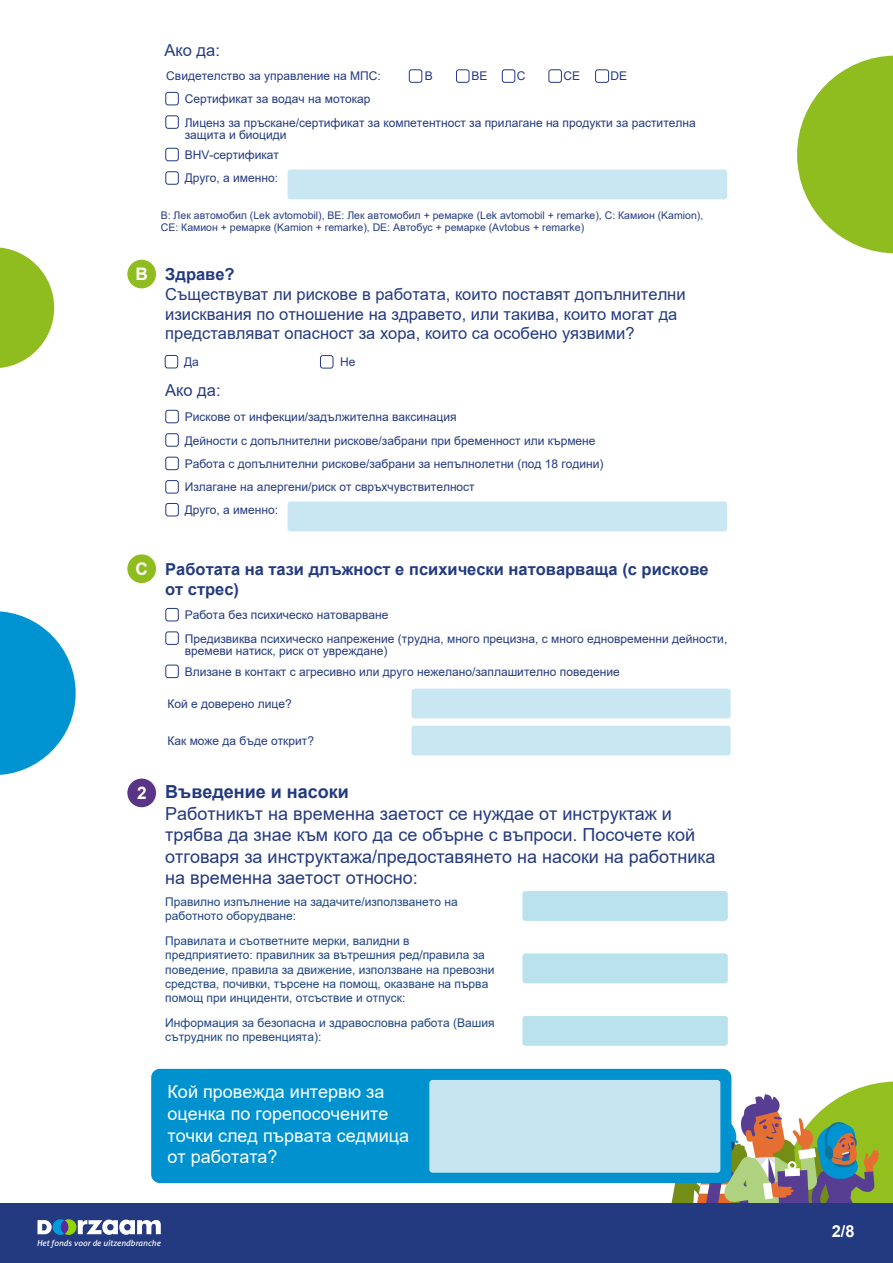
<style>
.page{position:relative;width:893px;height:1263px;background:#fff}
.page>*{position:absolute;margin:0;border:0;box-sizing:border-box;transform-origin:0 0}
.t1{font:18px/21.6px "Arial";color:#243a80}
.t2{font:18px/21.6px "Arial";color:#fff}
.t3{font:700 18px "Arial";color:#243a80}
.t4{font:700 17.25px "Arial";color:#fff}
.t5{font:16.5px/19.8px "Arial";color:#243a80}
.t6{font:700 16.5px/19.8px "Arial";color:#243a80}
.t7{font:700 16.5px "Arial";color:#fff}
.t8{font:12px/23.2px "Arial";color:#243a80}
.t9{font:12px/14.4px "Arial";color:#1e4584}
.t10{font:10.5px/12px "Arial";color:#253c80}
.t11{font:italic 8.4px "Aller";color:#fff}
</style>
<div class="page">
<svg style="left:0;top:611px;width:76px;height:164px"></svg>
<svg style="left:0;top:247px;width:54px;height:121px"></svg>
<svg style="left:663px;top:1081px;width:230px;height:122px"></svg>
<div style="left:0;top:1203px;width:893px;height:60px;background:#243a80"></div>
<svg style="left:37px;top:1219px;width:124px;height:16px"></svg>
<svg style="left:61px;top:1220px;width:7px;height:14px"></svg>
<svg style="left:797px;top:56px;width:96px;height:197px"></svg>
<div style="left:165px;top:410px;width:14px;height:13px;border:1px solid #243a80;border-radius:2px"></div>
<div style="left:165px;top:433px;width:14px;height:14px;border:1px solid #243a80;border-radius:2px"></div>
<div style="left:165px;top:457px;width:14px;height:13px;border:1px solid #243a80;border-radius:2px"></div>
<div style="left:165px;top:480px;width:14px;height:14px;border:1px solid #243a80;border-radius:2px"></div>
<div style="left:165px;top:503px;width:14px;height:13px;border:1px solid #243a80;border-radius:2px"></div>
<div style="left:288px;top:501px;width:439px;height:30px;background:#c9e7f3;border-radius:3px"></div>
<div style="left:127px;top:260px;width:29px;height:28px;background:#8fbc1f;border-radius:50%"></div>
<div style="left:165px;top:355px;width:13px;height:13px;border:1px solid #243a80;border-radius:2px"></div>
<div style="left:320px;top:355px;width:13px;height:14px;border:1px solid #243a80;border-radius:2px"></div>
<div style="left:127px;top:554px;width:29px;height:29px;background:#8fbc1f;border-radius:50%"></div>
<div style="left:165px;top:608px;width:14px;height:13px;border:1px solid #243a80;border-radius:2px"></div>
<div style="left:165px;top:631px;width:14px;height:14px;border:1px solid #243a80;border-radius:2px"></div>
<div style="left:165px;top:665px;width:14px;height:13px;border:1px solid #243a80;border-radius:2px"></div>
<div style="left:411px;top:689px;width:320px;height:29px;background:#c9e7f3;border-radius:3px"></div>
<div style="left:411px;top:726px;width:320px;height:29px;background:#c9e7f3;border-radius:3px"></div>
<div style="left:595px;top:69px;width:14px;height:14px;border:1px solid #243a80;border-radius:2px"></div>
<div style="left:548px;top:69px;width:14px;height:14px;border:1px solid #243a80;border-radius:2px"></div>
<div style="left:165px;top:92px;width:14px;height:13px;border:1px solid #243a80;border-radius:2px"></div>
<div style="left:165px;top:115px;width:14px;height:14px;border:1px solid #243a80;border-radius:2px"></div>
<div style="left:165px;top:148px;width:14px;height:13px;border:1px solid #243a80;border-radius:2px"></div>
<div style="left:165px;top:171px;width:14px;height:14px;border:1px solid #243a80;border-radius:2px"></div>
<div style="left:288px;top:169px;width:439px;height:30px;background:#c9e7f3;border-radius:3px"></div>
<div style="left:409px;top:69px;width:13px;height:14px;border:1px solid #243a80;border-radius:2px"></div>
<div style="left:456px;top:69px;width:13px;height:14px;border:1px solid #243a80;border-radius:2px"></div>
<div style="left:502px;top:69px;width:13px;height:14px;border:1px solid #243a80;border-radius:2px"></div>
<div style="left:127px;top:778px;width:29px;height:29px;background:#5a3486;border-radius:50%"></div>
<div style="left:522px;top:891px;width:206px;height:30px;background:#b9e2ed;border-radius:3px"></div>
<div style="left:522px;top:953px;width:206px;height:30px;background:#b9e2ed;border-radius:3px"></div>
<div style="left:522px;top:1016px;width:206px;height:30px;background:#b9e2ed;border-radius:3px"></div>
<div style="left:151px;top:1069px;width:580px;height:114px;background:#0091cf;border-radius:9px"></div>
<div style="left:429px;top:1080px;width:291px;height:93px;background:#c7e5f1;border-radius:3px"></div>
<h3 class="t5" style="left:165px;top:40px;width:57px">Ако да:</h3>
<p class="t8" style="left:166px;top:64px;width:216px">Свидетелство за управление на МПС:</p>
<p class="t8" style="left:425px;top:64px;width:10px">B</p>
<p class="t8" style="left:472px;top:64px;width:18px">BE</p>
<p class="t8" style="left:517px;top:64px;width:10px">C</p>
<p class="t8" style="left:564px;top:64px;width:18px">CE</p>
<p class="t8" style="left:610px;top:64px;width:18px">DE</p>
<p class="t8" style="left:185px;top:87px;width:513px">Сертификат за водач на мотокар<br>Лиценз за пръскане/сертификат за компетентност за прилагане на продукти за растителна</p>
<p class="t8" style="left:185px;top:124px;width:103px;line-height:20.4px">защита и биоциди<br>BHV-сертификат</p>
<p class="t8" style="left:185px;top:166px;width:95px">Друго, а именно:</p>
<h2 class="t4" style="left:136px;top:262px;width:14px">B</h2>
<p class="t10" style="left:161px;top:210px;width:544px">B: Лек автомобил (Lek avtomobil), BE: Лек автомобил + ремарке (Lek avtomobil + remarke), C: Камион (Kamion),<br>CE: Камион + ремарке (Kamion + remarke), DE: Автобус + ремарке (Avtobus + remarke)</p>
<h3 class="t6" style="left:165px;top:264px;width:71px">Здраве?</h3>
<h3 class="t5" style="left:165px;top:284px;width:522px">Съществуват ли рискове в работата, които поставят допълнителни изисквания по отношение на здравето, или такива, които могат да представляват опасност за хора, които са особено уязвими?</h3>
<p class="t8" style="left:184px;top:350px;width:16px">Да</p>
<p class="t8" style="left:340px;top:350px;width:17px">Не</p>
<h3 class="t5" style="left:165px;top:380px;width:57px">Ако да:</h3>
<p class="t8" style="left:185px;top:405px;width:420px">Рискове от инфекции/задължителна ваксинация<br>Дейности с допълнителни рискове/забрани при бременност или кърмене Работа с допълнителни рискове/забрани за непълнолетни (под 18 години)<br>Излагане на алергени/риск от свръхчувствителност<br>Друго, а именно:</p>
<h2 class="t4" style="left:136px;top:556px;width:14px">C</h2>
<h2 class="t4" style="left:137px;top:781px;width:11px">2</h2>
<h3 class="t6" style="left:165px;top:559px;width:545px">Работата на тази длъжност е психически натоварваща (с рискове от стрес)</h3>
<p class="t8" style="left:185px;top:603px;width:544px">Работа без психическо натоварване<br>Предизвиква психическо напрежение (трудна, много прецизна, с много едновременни дейности,</p>
<p class="t8" style="left:185px;top:640px;width:436px;line-height:21.1px">времеви натиск, риск от увреждане)<br>Влизане в контакт с агресивно или друго нежелано/заплашително поведение</p>
<p class="t8" style="left:167px;top:692px;width:126px">Кой е доверено лице?</p>
<p class="t8" style="left:167px;top:729px;width:148px">Как може да бъде открит?</p>
<h1 class="t3" style="left:165px;top:779px;width:185px">Въведение и насоки</h1>
<h1 class="t1" style="left:165px;top:802px;width:552px">Работникът на временна заетост се нуждае от инструктаж и трябва да знае към кого да се обърне с въпроси. Посочете кой отговаря за инструктажа/предоставянето на насоки на работника на временна заетост относно:</h1>
<p class="t9" style="left:165px;top:894px;width:294px">Правилно изпълнение на задачите/използването на работното оборудване:</p>
<p class="t9" style="left:165px;top:933px;width:331px">Правилата и съответните мерки, валидни в предприятието: правилник за вътрешния ред/правила за поведение, правила за движение, използване на превозни средства, почивки, търсене на помощ, оказване на първа помощ при инциденти, отсъствие и отпуск:</p>
<p class="t9" style="left:165px;top:1015px;width:331px">Информация за безопасна и здравословна работа (Вашия сътрудник по превенцията):</p>
<h1 class="t2" style="left:167px;top:1081px;width:243px">Кой провежда интервю за оценка по горепосочените точки след първата седмица от работата?</h1>
<p class="t11" style="left:37px;top:1237px;width:125px">Het fonds voor de uitzendbranche</p>
<h3 class="t7" style="left:832px;top:1219px;width:24px">2/8</h3>
</div>
